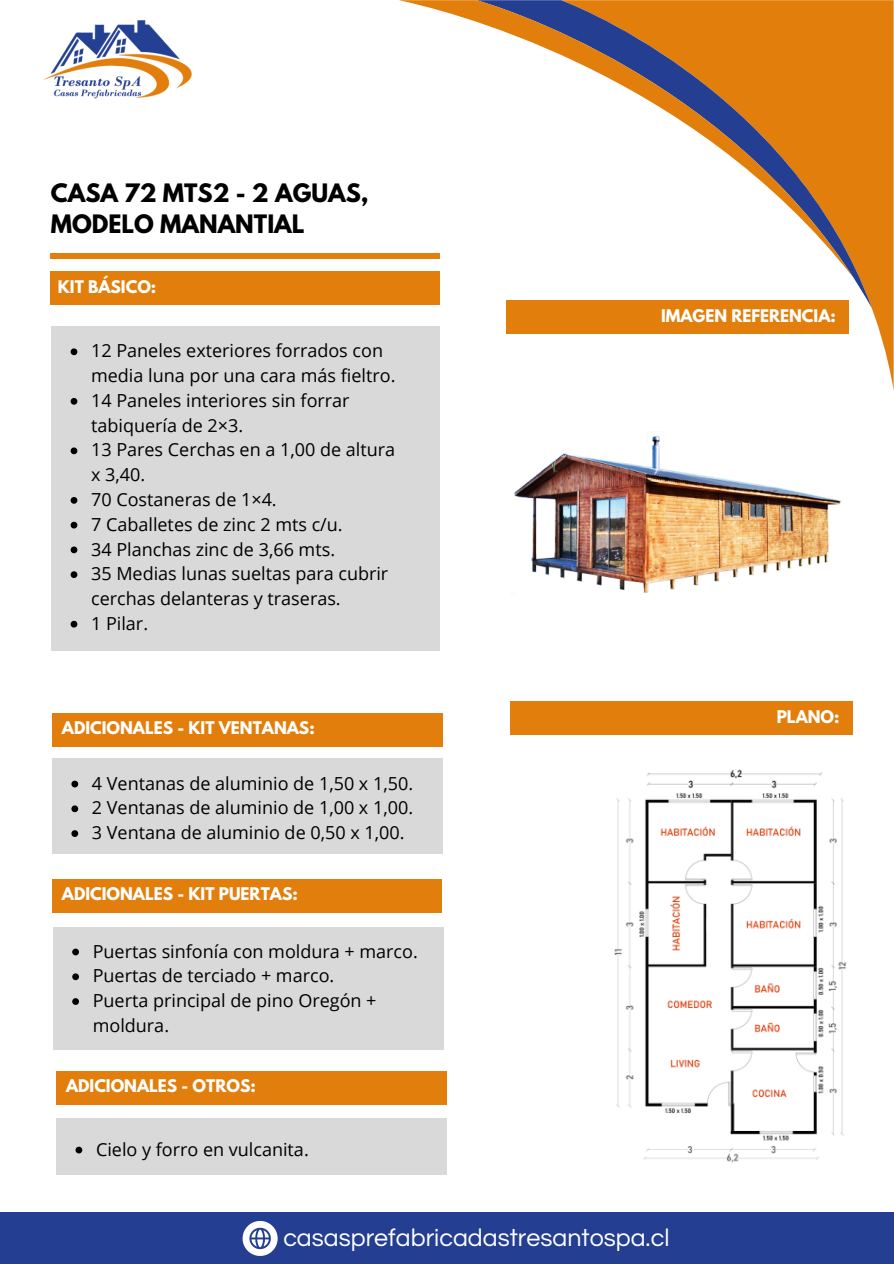
<style>
.page{position:relative;width:894px;height:1264px;background:#fff}
.page>*{position:absolute;margin:0;border:0;box-sizing:border-box;transform-origin:0 0}
.t1{font:25.05px "Questrial";color:#fff}
.t2{font:700 22.5px/31.5px "League Spartan";color:#000}
.t3{font:18px/24.8px "Open Sans";color:#000}
.t4{font:700 15.45px "League Spartan";color:#fff}
</style>
<div class="page">
<div style="left:0;top:1212px;width:893px;height:51px;background:#243f92"></div>
<svg style="left:242px;top:1221px;width:35px;height:34px"></svg>
<div style="left:51px;top:254px;width:389px;height:5px;background:#e27e0b"></div>
<div style="left:51px;top:272px;width:389px;height:33px;background:#e27e0b"></div>
<svg style="left:848px;top:0;width:44px;height:381px;fill:#e27e0b"></svg>
<svg style="left:848px;top:0;width:23px;height:308px;background:#e08721"></svg>
<svg style="left:399px;top:0;width:455px;height:279px"></svg>
<img style="left:43px;top:20px;width:149px;height:79px">
<div style="left:52px;top:326px;width:387px;height:325px;background:#d9d9d9"></div>
<div style="left:52px;top:713px;width:390px;height:33px;background:#e27e0b"></div>
<div style="left:52px;top:879px;width:389px;height:34px;background:#e27e0b"></div>
<div style="left:56px;top:1070px;width:390px;height:34px;background:#e27e0b"></div>
<div style="left:510px;top:701px;width:342px;height:33px;background:#e27e0b"></div>
<svg style="left:71px;top:348px;width:6px;height:7px"></svg>
<svg style="left:71px;top:398px;width:6px;height:7px"></svg>
<svg style="left:71px;top:447px;width:6px;height:7px"></svg>
<svg style="left:71px;top:497px;width:6px;height:7px"></svg>
<svg style="left:71px;top:522px;width:6px;height:6px"></svg>
<svg style="left:71px;top:546px;width:6px;height:7px"></svg>
<svg style="left:71px;top:571px;width:6px;height:7px"></svg>
<svg style="left:71px;top:621px;width:6px;height:6px"></svg>
<div style="left:506px;top:300px;width:342px;height:34px;background:#e27e0b"></div>
<div style="left:52px;top:758px;width:390px;height:95px;background:#d9d9d9"></div>
<div style="left:53px;top:926px;width:390px;height:123px;background:#d9d9d9"></div>
<div style="left:56px;top:1118px;width:390px;height:56px;background:#d9d9d9"></div>
<svg style="left:71px;top:780px;width:7px;height:7px"></svg>
<svg style="left:71px;top:805px;width:7px;height:7px"></svg>
<svg style="left:71px;top:830px;width:7px;height:7px"></svg>
<svg style="left:72px;top:948px;width:7px;height:7px"></svg>
<svg style="left:72px;top:973px;width:7px;height:7px"></svg>
<svg style="left:72px;top:998px;width:7px;height:6px"></svg>
<svg style="left:75px;top:1146px;width:7px;height:7px"></svg>
<img style="left:514px;top:436px;width:328px;height:157px">
<img style="left:614px;top:769px;width:233px;height:394px">
<p class="t2" style="left:51px;top:180px;width:319px">CASA 72 MTS2 - 2 AGUAS,<br>MODELO MANANTIAL</p>
<h2 class="t4" style="left:58px;top:279px;width:100px">KIT BÁSICO:</h2>
<p class="t3" style="left:91px;top:338px;width:306px">12 Paneles exteriores forrados con media luna por una cara más fieltro.</p>
<p class="t3" style="left:91px;top:387px;width:260px">14 Paneles interiores sin forrar tabiquería de 2×3.</p>
<p class="t3" style="left:91px;top:437px;width:305px">13 Pares Cerchas en a 1,00 de altura x 3,40.</p>
<p class="t3" style="left:91px;top:486px;width:187px">70 Costaneras de 1×4.</p>
<p class="t3" style="left:91px;top:511px;width:253px">7 Caballetes de zinc 2 mts c/u.</p>
<p class="t3" style="left:91px;top:536px;width:245px">34 Planchas zinc de 3,66 mts.</p>
<p class="t3" style="left:91px;top:561px;width:298px">35 Medias lunas sueltas para cubrir cerchas delanteras y traseras.</p>
<p class="t3" style="left:91px;top:610px;width:58px">1 Pilar.</p>
<p class="t4" style="left:62px;top:719px;width:254px">ADICIONALES - KIT VENTANAS:</p>
<p class="t3" style="left:92px;top:770px;width:322px">4 Ventanas de aluminio de 1,50 x 1,50.</p>
<p class="t3" style="left:92px;top:795px;width:322px">2 Ventanas de aluminio de 1,00 x 1,00.</p>
<p class="t3" style="left:92px;top:819px;width:314px">3 Ventana de aluminio de 0,50 x 1,00.</p>
<p class="t4" style="left:62px;top:886px;width:237px">ADICIONALES - KIT PUERTAS:</p>
<p class="t3" style="left:93px;top:938px;width:326px">Puertas sinfonía con moldura + marco.</p>
<p class="t3" style="left:93px;top:963px;width:243px">Puertas de terciado + marco.</p>
<p class="t3" style="left:93px;top:987px;width:285px">Puerta principal de pino Oregón + moldura.</p>
<p class="t4" style="left:66px;top:1077px;width:191px">ADICIONALES - OTROS:</p>
<p class="t3" style="left:96px;top:1136px;width:214px">Cielo y forro en vulcanita.</p>
<p class="t4" style="left:660px;top:308px;width:176px">IMAGEN REFERENCIA:</p>
<p class="t4" style="left:776px;top:708px;width:64px">PLANO:</p>
<p class="t1" style="left:283px;top:1225px;width:387px">casasprefabricadastresantospa.cl</p>
</div>
